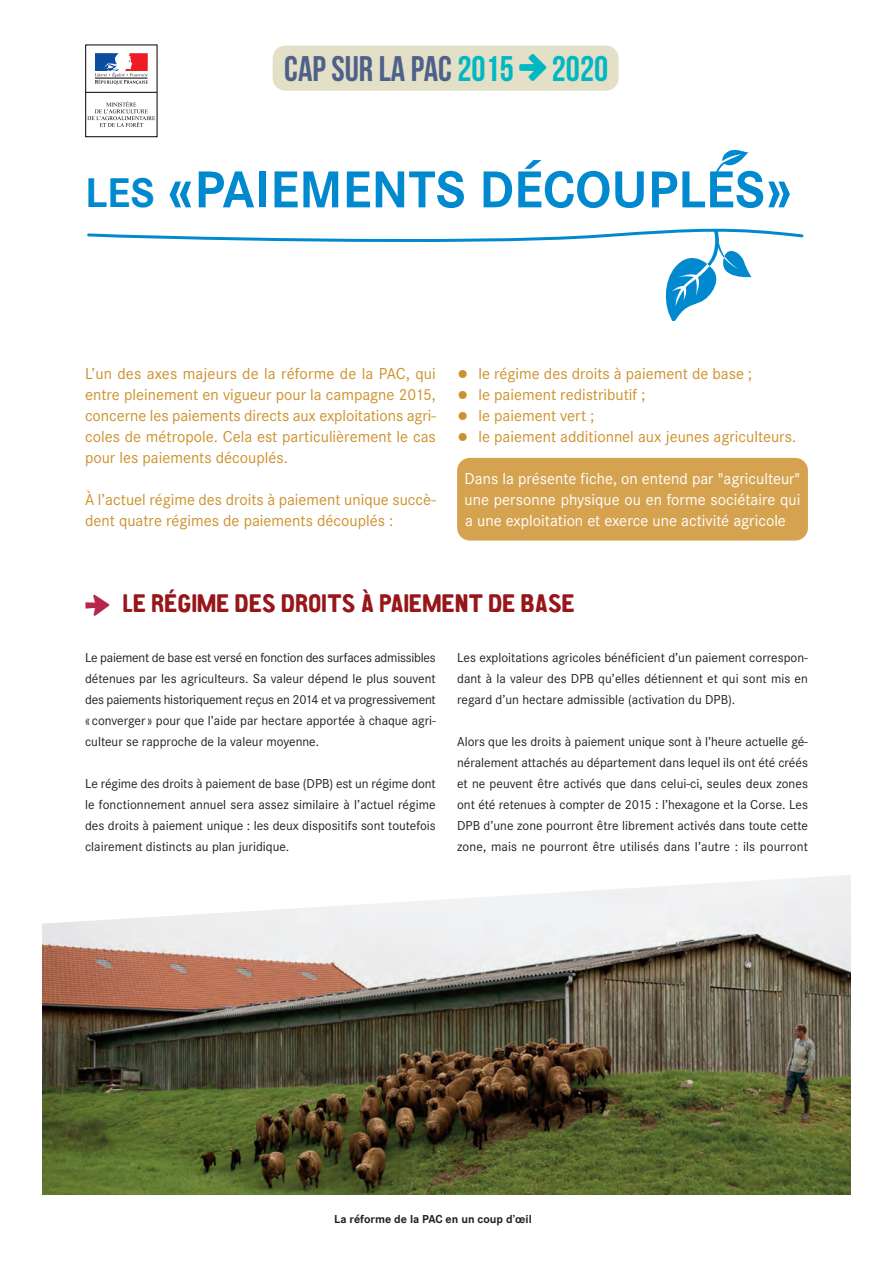
<style>
.page{position:relative;width:893px;height:1263px;background:#fff}
.page>*{position:absolute;margin:0;border:0;box-sizing:border-box;transform-origin:0 0}
.t1{font:700 53.85px "Corporate S";color:#0089cf}
.t2{font:700 35.55px "Bebas Neue";color:#4e6189}
.t3{font:25.5px "CA Aires Pro";color:#961619}
.t4{font:16.5px/21px "Corporate S";color:#cd912c;text-align:justify}
.t5{font:16.5px/21px "Corporate S";color:#fff;text-align:justify}
.t6{font:13.5px/21px "Corporate S";color:#231f20;text-align:justify}
.t7{font:700 12px "Corporate S";color:#231f20}
.s1{color:#00b7c2}
.s2{font-size:43.05px}
.s3{font-family:"Helvetica Neue LT Pro";font-weight:900;font-size:22.5px}
.s4{font-family:"Arrowstfb";font-size:21px;color:#b6274b}
</style>
<div class="page">
<div style="left:85px;top:45px;width:72px;height:92px;border:1px solid #000"></div>
<svg style="left:95px;top:53px;width:53px;height:31px"></svg>
<hr style="left:86px;top:92px;width:71px;height:1px;background:#000">
<svg style="left:87px;top:101px;width:68px;height:26px"></svg>
<div style="left:273px;top:46px;width:346px;height:45px;background:#e3e0c7;border-radius:13px"></div>
<svg style="left:87px;top:229px;width:716px;height:92px"></svg>
<img style="left:43px;top:875px;width:807px;height:320px">
<svg style="left:713px;top:149px;width:36px;height:35px"></svg>
<div style="left:457px;top:458px;width:351px;height:83px;background:#d5a350;border-radius:13px"></div>
<h2 class="t2" style="left:284px;top:48px;width:325px">CAP SUR LA PAC <span class="s1">2015 2020</span></h2>
<h1 class="t1" style="left:85px;top:159px;width:708px"><span class="s2">LES</span> «PAIEMENTS DÉCOUPLES»</h1>
<p class="t4" style="left:85px;top:362px;width:352px">L’un des axes majeurs de la réforme de la PAC, qui entre pleinement en vigueur pour la campagne 2015, concerne les paiements directs aux exploitations agri&shy;coles de métropole. Cela est particulièrement le cas pour les paiements découplés.</p>
<p class="t4" style="left:85px;top:488px;width:352px">À l’actuel régime des droits à paiement unique succè&shy;dent quatre régimes de paiements découplés :</p>
<p class="t4" style="left:457px;top:362px;width:296px"><span class="s3">•</span> le régime des droits à paiement de base ;</p>
<p class="t4" style="left:457px;top:383px;width:190px"><span class="s3">•</span> le paiement redistributif ;</p>
<p class="t4" style="left:457px;top:404px;width:139px"><span class="s3">•</span> le paiement vert ;</p>
<p class="t4" style="left:457px;top:425px;width:341px"><span class="s3">•</span> le paiement additionnel aux jeunes agriculteurs.</p>
<p class="t5" style="left:465px;top:467px;width:337px">Dans la présente fiche, on entend par "agriculteur" une personne physique ou en forme sociétaire qui a une exploitation et exerce une activité agricole</p>
<h3 class="t3" style="left:85px;top:594px;width:492px"><span class="s4">o</span> LE RÉGIME DES DROITS À PAIEMENT DE BASE</h3>
<p class="t6" style="left:85px;top:647px;width:352px">Le paiement de base est versé en fonction des surfaces admissibles détenues par les agriculteurs. Sa valeur dépend le plus souvent des paiements historiquement reçus en 2014 et va progressivement « converger » pour que l’aide par hectare apportée à chaque agri&shy;culteur se rapproche de la valeur moyenne.</p>
<p class="t6" style="left:85px;top:773px;width:352px">Le régime des droits à paiement de base (DPB) est un régime dont le fonctionnement annuel sera assez similaire à l’actuel régime des droits à paiement unique : les deux dispositifs sont toutefois clairement distincts au plan juridique.</p>
<p class="t6" style="left:457px;top:647px;width:352px">Les exploitations agricoles bénéficient d’un paiement correspon&shy;dant à la valeur des DPB qu’elles détiennent et qui sont mis en regard d’un hectare admissible (activation du DPB).</p>
<p class="t6" style="left:457px;top:731px;width:352px">Alors que les droits à paiement unique sont à l’heure actuelle gé&shy;néralement attachés au département dans lequel ils ont été créés et ne peuvent être activés que dans celui-ci, seules deux zones ont été retenues à compter de 2015 : l’hexagone et la Corse. Les DPB d’une zone pourront être librement activés dans toute cette zone, mais ne pourront être utilisés dans l’autre : ils pourront</p>
<p class="t7" style="left:334px;top:1212px;width:199px">La réforme de la PAC en un coup d’œil</p>
</div>
